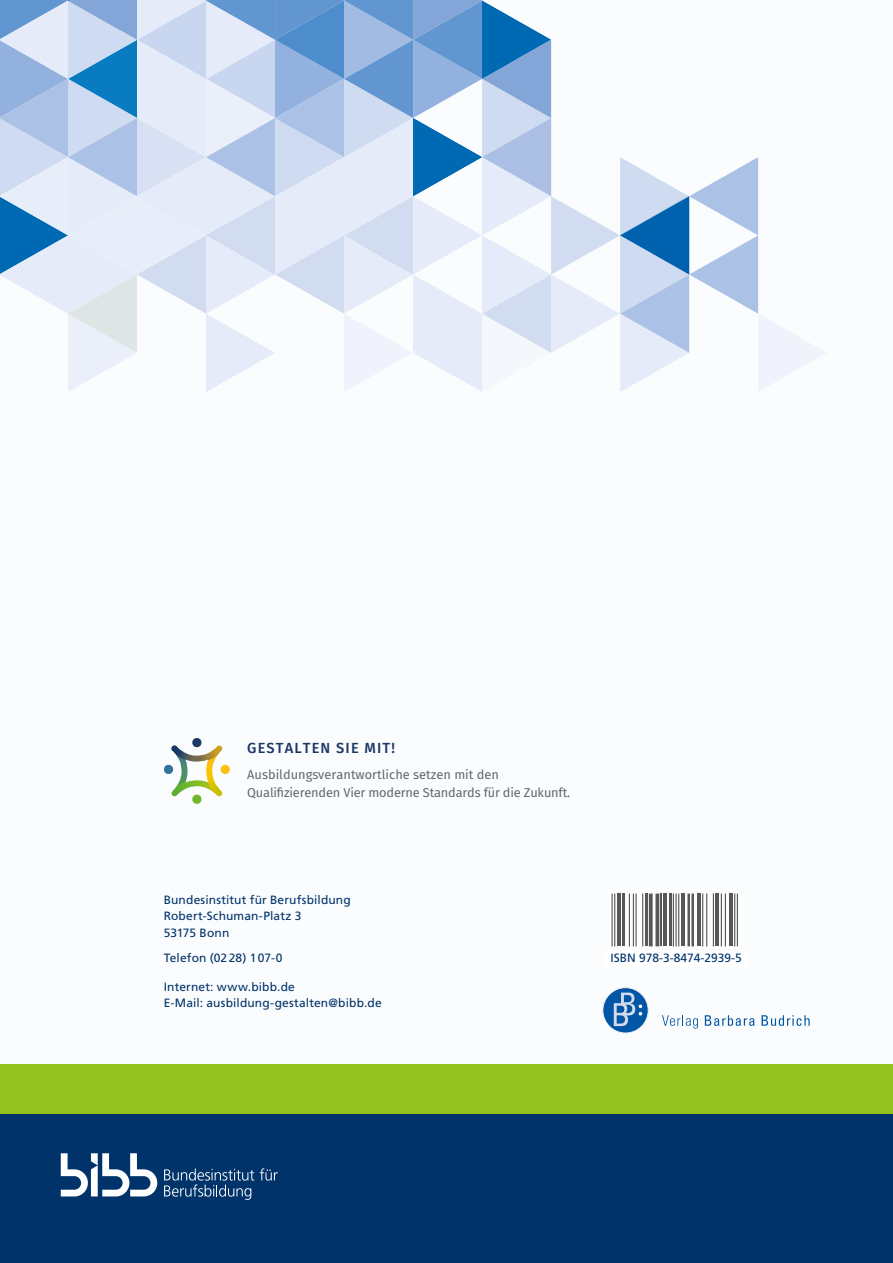
<style>
.page{position:relative;width:893px;height:1263px;background:#fff}
.page>*{position:absolute;margin:0;border:0;box-sizing:border-box;transform-origin:0 0}
.t1{font:500 14.7px "Fira Sans";letter-spacing:.075em;color:#1b3864}
.t2{font:12.75px/17.4px "Fira Sans";letter-spacing:-.015em;color:#62666b}
.id480{font:12px "Frutiger LT Std";letter-spacing:.01em;color:#00336a}
</style>
<div class="page">
<svg style="left:0;top:0;width:826px;height:392px"></svg>
<hr style="left:614px;top:893px;width:1px;height:53px;background:#575756">
<hr style="left:611px;top:893px;width:2px;height:53px;background:#575756">
<hr style="left:617px;top:893px;width:4px;height:53px;background:#575756">
<hr style="left:622px;top:893px;width:3px;height:53px;background:#575756">
<hr style="left:642px;top:893px;width:1px;height:53px;background:#575756">
<hr style="left:635px;top:893px;width:2px;height:53px;background:#575756">
<hr style="left:633px;top:893px;width:1px;height:53px;background:#575756">
<hr style="left:629px;top:893px;width:1px;height:53px;background:#575756">
<hr style="left:645px;top:893px;width:2px;height:53px;background:#575756">
<svg style="left:655px;top:893px;width:4px;height:53px"></svg>
<svg style="left:649px;top:893px;width:4px;height:53px"></svg>
<hr style="left:661px;top:893px;width:1px;height:53px;background:#575756">
<hr style="left:663px;top:893px;width:4px;height:53px;background:#575756">
<hr style="left:669px;top:893px;width:2px;height:53px;background:#575756">
<hr style="left:678px;top:893px;width:1px;height:53px;background:#575756">
<hr style="left:675px;top:893px;width:2px;height:53px;background:#575756">
<hr style="left:673px;top:893px;width:1px;height:53px;background:#575756">
<hr style="left:681px;top:893px;width:4px;height:53px;background:#575756">
<hr style="left:691px;top:893px;width:3px;height:53px;background:#575756">
<hr style="left:687px;top:893px;width:3px;height:53px;background:#575756">
<hr style="left:697px;top:893px;width:4px;height:53px;background:#575756">
<hr style="left:713px;top:893px;width:1px;height:53px;background:#575756">
<hr style="left:706px;top:893px;width:1px;height:53px;background:#575756">
<hr style="left:702px;top:893px;width:1px;height:53px;background:#575756">
<hr style="left:715px;top:893px;width:4px;height:53px;background:#575756">
<hr style="left:725px;top:893px;width:1px;height:53px;background:#575756">
<hr style="left:721px;top:893px;width:1px;height:53px;background:#575756">
<hr style="left:729px;top:893px;width:4px;height:53px;background:#575756">
<hr style="left:737px;top:893px;width:1px;height:53px;background:#575756">
<hr style="left:734px;top:893px;width:1px;height:53px;background:#575756">
<div style="left:0;top:1064px;width:893px;height:50px;background:#95c11f"></div>
<div style="left:0;top:1114px;width:893px;height:149px;background:#00336a"></div>
<svg style="left:164px;top:738px;width:66px;height:66px"></svg>
<svg style="left:260px;top:1168px;width:18px;height:12px"></svg>
<svg style="left:164px;top:1168px;width:90px;height:32px"></svg>
<svg style="left:61px;top:1153px;width:96px;height:43px"></svg>
<svg style="left:603px;top:988px;width:45px;height:45px"></svg>
<div style="left:603px;top:987px;width:45px;height:46px;border:1px solid #e9ecf8;border-radius:50%"></div>
<svg style="left:614px;top:992px;width:28px;height:34px"></svg>
<svg style="left:662px;top:1015px;width:36px;height:13px"></svg>
<svg style="left:705px;top:1015px;width:49px;height:11px"></svg>
<svg style="left:762px;top:1015px;width:48px;height:11px"></svg>
<p class="t1" style="left:247px;top:736px;width:149px">GESTALTEN SIE MIT!</p>
<p class="t2" style="left:247px;top:766px;width:324px">Ausbildungsverantwortliche setzen mit den<br>Qualifizierenden Vier moderne Standards für die Zukunft.</p>
<p class="id480" style="left:164px;top:892px;width:189px">Bundesinstitut für Berufsbildung</p>
<p class="id480" style="left:164px;top:909px;width:139px">Robert-Schuman-Platz 3</p>
<p class="id480" style="left:164px;top:925px;width:67px">53175 Bonn</p>
<p class="id480" style="left:164px;top:950px;width:120px">Telefon (02 28) 1 07-0</p>
<p class="id480" style="left:164px;top:980px;width:133px">Internet: www.bibb.de</p>
<p class="id480" style="left:164px;top:996px;width:220px">E-Mail: ausbildung-gestalten@bibb.de</p>
<p class="id480" style="left:610px;top:951px;width:133px">ISBN 978-3-8474-2939-5</p>
</div>
